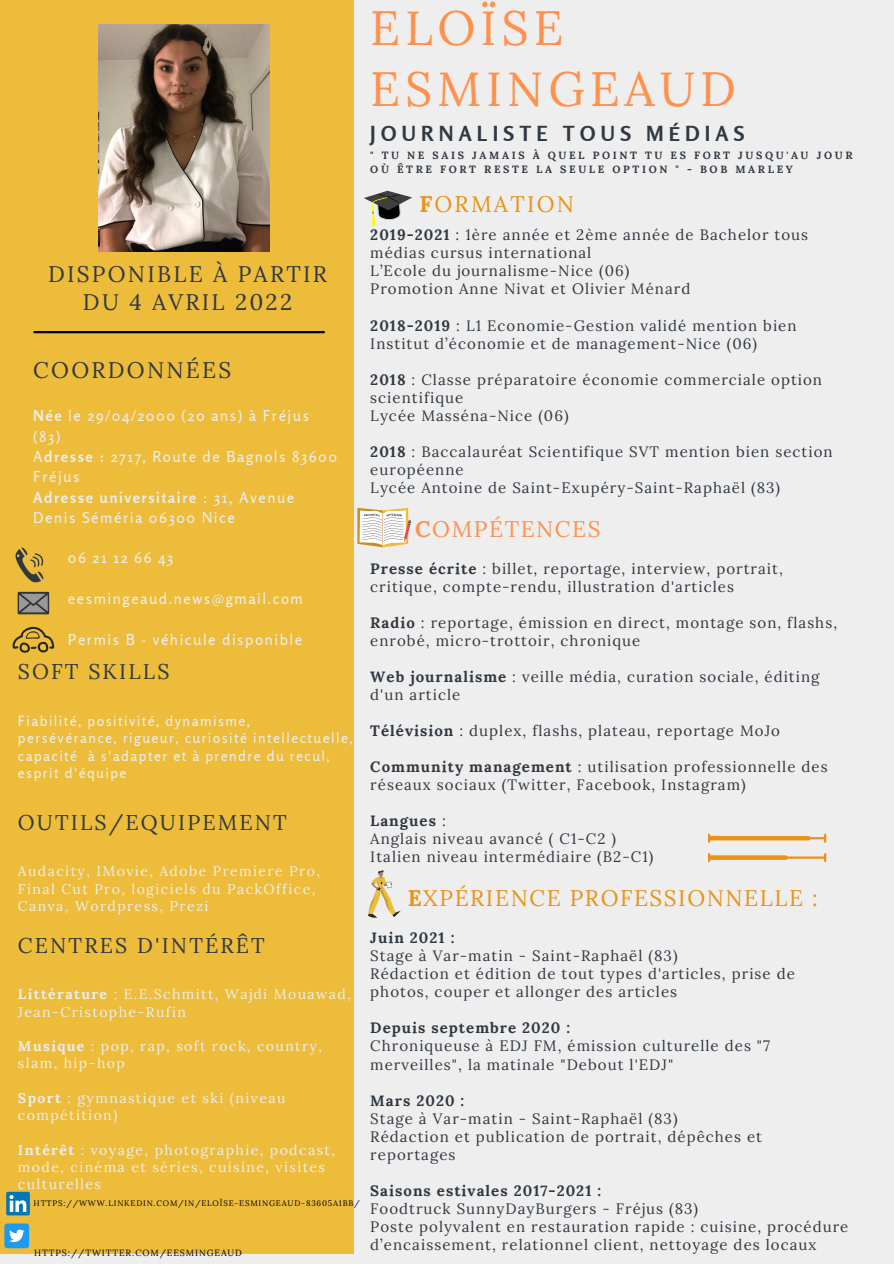
<style>
.page{position:relative;width:894px;height:1264px;background:#fff}
.page>*{position:absolute;margin:0;border:0;box-sizing:border-box;transform-origin:0 0}
.t1{font:48px/60.8px "Lora";letter-spacing:.1em;color:#ff914d}
.t2{font:22.5px/28.2px "Lora";letter-spacing:.1em;color:#303841;text-align:center}
.t3{font:22.5px "Lora";letter-spacing:.07em;color:#ea9215}
.t4{font:22.5px "Lora";letter-spacing:.07em;color:#ff914d}
.t5{font:22.5px "Lora";letter-spacing:.1em;color:#ea9215}
.t6{font:21.3px "Lora";letter-spacing:.1em;color:#303841}
.t7{font:700 20.7px "Rosario";letter-spacing:.25em;color:#303841}
.t8{font:15px/18px "Lora";letter-spacing:.07em;color:#303841}
.t9{font:15px/20.2px "Rosario";letter-spacing:.1em;color:#eee}
.t10{font:700 15px "Lora";letter-spacing:.07em;color:#303841}
.t11{font:14.1px/17.2px "Lora";letter-spacing:.1em;color:#eee}
.t12{font:14.1px/17.2px "Rosario";letter-spacing:.1em;color:#eee}
.t13{font:700 10.5px/14px "Lora";letter-spacing:.25em;color:#303841}
.t14{font:9px "Lora";letter-spacing:.1em;color:#000}
.t15{font:8.1px "Lora";letter-spacing:.1em;color:#000}
.s1{font-weight:700}
.s2{font-weight:400}
</style>
<div class="page">
<div style="left:0;top:0;width:893px;height:1263px;background:#eee"></div>
<div style="left:0;top:0;width:353px;height:1253px;background:#ecbc3a"></div>
<svg style="left:357px;top:508px;width:54px;height:39px"></svg>
<svg style="left:364px;top:191px;width:48px;height:35px"></svg>
<svg style="left:368px;top:870px;width:32px;height:47px"></svg>
<hr style="left:34px;top:331px;width:290px;height:2px;background:#000">
<hr style="left:710px;top:836px;width:98px;height:4px;background:#ea9215">
<hr style="left:710px;top:837px;width:113px;height:2px;background:#ea9215">
<svg style="left:708px;top:833px;width:2px;height:9px"></svg>
<svg style="left:823px;top:833px;width:3px;height:9px"></svg>
<hr style="left:710px;top:856px;width:113px;height:2px;background:#ea9215">
<svg style="left:708px;top:853px;width:2px;height:9px"></svg>
<svg style="left:823px;top:853px;width:3px;height:9px"></svg>
<svg style="left:710px;top:855px;width:75px;height:4px"></svg>
<div style="left:6px;top:1191px;width:24px;height:24px;background:#0177b5;border-radius:2px"></div>
<svg style="left:9px;top:1195px;width:17px;height:16px"></svg>
<svg style="left:15px;top:547px;width:28px;height:35px"></svg>
<svg style="left:18px;top:592px;width:31px;height:22px"></svg>
<div style="left:4px;top:1223px;width:25px;height:25px;background:#1d9bf0;border-radius:3px"></div>
<svg style="left:9px;top:1229px;width:16px;height:13px"></svg>
<img style="left:98px;top:24px;width:171px;height:228px">
<svg style="left:13px;top:627px;width:41px;height:25px"></svg>
<p class="t2" style="left:48px;top:260px;width:280px">DISPONIBLE À PARTIR<br>DU 4 AVRIL 2022</p>
<p class="t2" style="left:33px;top:355px;width:199px">COORDONNÉES</p>
<p class="t9" style="left:33px;top:406px;width:277px"><span class="s1">Née</span> le 29/04/2000 (20 ans) à Fréjus (83)</p>
<p class="t9" style="left:33px;top:446px;width:305px">A<span class="s1">dresse :</span> 2717, Route de Bagnols 83600<br>Fréjus</p>
<p class="t9" style="left:33px;top:487px;width:262px"><span class="s1">Adresse universitaire</span> : 31, Avenue<br>Denis Séméria 06300 Nice</p>
<p class="t9" style="left:68px;top:547px;width:107px">06 21 12 66 43</p>
<p class="t9" style="left:68px;top:588px;width:236px">eesmingeaud.news@gmail.com</p>
<p class="t9" style="left:68px;top:629px;width:236px">Permis B - véhicule disponible</p>
<p class="t6" style="left:18px;top:658px;width:153px">SOFT SKILLS</p>
<p class="t12" style="left:18px;top:712px;width:336px">Fiabilité, positivité, dynamisme, persévérance, rigueur, curiosité intellectuelle, capacité à s'adapter et à prendre du recul, esprit d'équipe</p>
<p class="t6" style="left:18px;top:808px;width:270px">OUTILS/EQUIPEMENT</p>
<p class="t11" style="left:18px;top:862px;width:303px">Audacity, IMovie, Adobe Premiere Pro,<br>Final Cut Pro, logiciels du PackOffice,<br>Canva, Wordpress, Prezi</p>
<p class="t6" style="left:18px;top:931px;width:248px">CENTRES D'INTÉRÊT</p>
<p class="t11" style="left:18px;top:985px;width:334px"><span class="s1">Littérature</span> : E.E.Schmitt, Wajdi Mouawad,<br>Jean-Cristophe-Rufin</p>
<p class="t11" style="left:18px;top:1037px;width:305px"><span class="s1">Musique</span> : pop, rap, soft rock, country, slam, hip-hop</p>
<p class="t11" style="left:18px;top:1089px;width:269px"><span class="s1">Sport</span> : gymnastique et ski (niveau compétition)</p>
<p class="t11" style="left:18px;top:1140px;width:318px"><span class="s1">Intérêt</span> : voyage, photographie, podcast, mode, cinéma et séries, cuisine, visites culturelles</p>
<p class="t15" style="left:34px;top:1198px;width:327px">HTTPS://WWW.LINKEDIN.COM/IN/ELOÏSE-ESMINGEAUD-83605A1BB/</p>
<p class="t14" style="left:34px;top:1247px;width:209px">HTTPS://TWITTER.COM/EESMINGEAUD</p>
<p class="t1" style="left:370px;top:-3px;width:367px">ELOÏSE<br>ESMINGEAUD</p>
<p class="t7" style="left:370px;top:121px;width:375px">JOURNALISTE TOUS MÉDIAS</p>
<p class="t13" style="left:370px;top:148px;width:483px">" TU NE SAIS JAMAIS À QUEL POINT TU ES FORT JUSQU'AU JOUR<br>OÙ ÊTRE FORT RESTE LA SEULE OPTION " - BOB MARLEY</p>
<p class="t5" style="left:419px;top:190px;width:156px"><span class="s1">F</span>ORMATION</p>
<p class="t8" style="left:370px;top:226px;width:439px"><span class="s1">2019-2021</span> : 1ère année et 2ème année de Bachelor tous médias cursus international</p>
<p class="t8" style="left:370px;top:262px;width:260px">L’Ecole du journalisme-Nice (06)</p>
<p class="t8" style="left:370px;top:280px;width:321px">Promotion Anne Nivat et Olivier Ménard</p>
<p class="t8" style="left:370px;top:316px;width:427px"><span class="s1">2018-2019</span> : L1 Economie-Gestion validé mention bien</p>
<p class="t8" style="left:370px;top:334px;width:388px">Institut d’économie et de management-Nice (06)</p>
<p class="t8" style="left:370px;top:370px;width:453px"><span class="s1">2018</span> : Classe préparatoire économie commerciale option scientifique</p>
<p class="t8" style="left:370px;top:406px;width:200px">Lycée Masséna-Nice (06)</p>
<p class="t8" style="left:370px;top:442px;width:464px"><span class="s1">2018</span> : Baccalauréat Scientifique SVT mention bien section européenne</p>
<p class="t8" style="left:370px;top:478px;width:411px">Lycée Antoine de Saint-Exupéry-Saint-Raphaël (83)</p>
<p class="t4" style="left:415px;top:514px;width:187px"><span class="s1">C</span>OMPÉTENCES</p>
<p class="t8" style="left:370px;top:559px;width:414px"><span class="s1">Presse écrite</span> : billet, reportage, interview, portrait, critique, compte-rendu, illustration d'articles</p>
<p class="t8" style="left:370px;top:613px;width:468px"><span class="s1">Radio</span> : reportage, émission en direct, montage son, flashs, enrobé, micro-trottoir, chronique</p>
<p class="t8" style="left:370px;top:667px;width:450px"><span class="s1">Web journalisme</span> : veille média, curation sociale, éditing d'un article</p>
<p class="t8" style="left:370px;top:721px;width:411px"><span class="s1">Télévision</span> : duplex, flashs, plateau, reportage MoJo</p>
<p class="t8" style="left:370px;top:757px;width:459px"><span class="s1">Community management</span> : utilisation professionnelle des réseaux sociaux (Twitter, Facebook, Instagram)</p>
<p class="t10" style="left:370px;top:811px;width:77px">Langues <span class="s2">:</span></p>
<p class="t8" style="left:370px;top:829px;width:247px">Anglais niveau avancé ( C1-C2 )</p>
<p class="t8" style="left:370px;top:847px;width:284px">Italien niveau intermédiaire (B2-C1)</p>
<p class="t3" style="left:407px;top:883px;width:411px"><span class="s1">E</span>XPÉRIENCE PROFESSIONNELLE :</p>
<p class="t10" style="left:370px;top:928px;width:86px">Juin 2021 :</p>
<p class="t8" style="left:370px;top:946px;width:309px">Stage à Var-matin - Saint-Raphaël (83)</p>
<p class="t8" style="left:370px;top:964px;width:426px">Rédaction et édition de tout types d'articles, prise de photos, couper et allonger des articles</p>
<p class="t10" style="left:370px;top:1018px;width:201px">Depuis septembre 2020 :</p>
<p class="t8" style="left:370px;top:1036px;width:401px">Chroniqueuse à EDJ FM, émission culturelle des "7 merveilles", la matinale "Debout l'EDJ"</p>
<p class="t10" style="left:370px;top:1090px;width:95px">Mars 2020 :</p>
<p class="t8" style="left:370px;top:1109px;width:309px">Stage à Var-matin - Saint-Raphaël (83)</p>
<p class="t8" style="left:370px;top:1127px;width:393px">Rédaction et publication de portrait, dépêches et reportages</p>
<p class="t10" style="left:370px;top:1180px;width:232px">Saisons estivales 2017-2021 :</p>
<p class="t8" style="left:370px;top:1199px;width:329px">Foodtruck SunnyDayBurgers - Fréjus (83)</p>
<p class="t8" style="left:370px;top:1217px;width:479px">Poste polyvalent en restauration rapide : cuisine, procédure d’encaissement, relationnel client, nettoyage des locaux</p>
</div>
